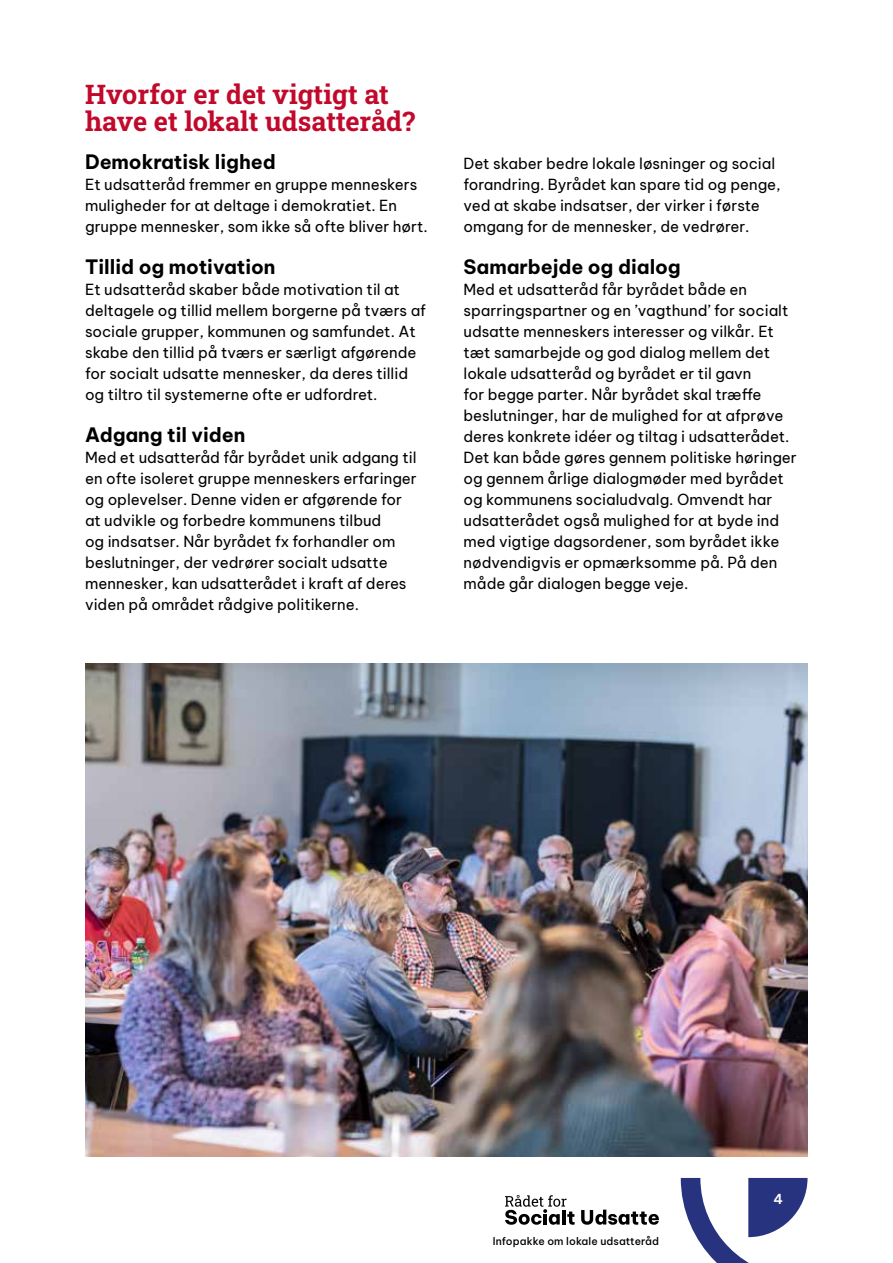
<style>
.page{position:relative;width:893px;height:1263px;background:#fff}
.page>*{position:absolute;margin:0;border:0;box-sizing:border-box;transform-origin:0 0}
.t1{font:27px/27px "Roboto Slab";color:#c1092b}
.t2{font:700 19.5px "Be Vietnam Pro";letter-spacing:-.005em;color:#000}
.t3{font:15px/21px "Be Vietnam Pro";color:#000}
.t4{font:600 13.5px "Be Vietnam Pro";color:#fff}
.t5{font:500 10.5px "Be Vietnam Pro";letter-spacing:.01em;color:#000}
</style>
<div class="page">
<svg style="left:681px;top:1178px;width:126px;height:85px"></svg>
<svg style="left:505px;top:1195px;width:70px;height:30px"></svg>
<svg style="left:581px;top:1209px;width:78px;height:16px"></svg>
<img style="left:85px;top:663px;width:723px;height:494px">
<h1 class="t1" style="left:85px;top:80px;width:332px">Hvorfor er det vigtigt at have et lokalt udsatteråd?</h1>
<h2 class="t2" style="left:85px;top:145px;width:192px">Demokratisk lighed</h2>
<p class="t3" style="left:85px;top:173px;width:344px">Et udsatteråd fremmer en gruppe menneskers muligheder for at deltage i demokratiet. En gruppe mennesker, som ikke så ofte bliver hørt.</p>
<h2 class="t2" style="left:85px;top:250px;width:192px">Tillid og motivation</h2>
<p class="t3" style="left:85px;top:278px;width:342px">Et udsatteråd skaber både motivation til at deltagele og tillid mellem borgerne på tværs af sociale grupper, kommunen og samfundet. At skabe den tillid på tværs er særligt afgørende for socialt udsatte mennesker, da deres tillid og tiltro til systemerne ofte er udfordret.</p>
<h2 class="t2" style="left:85px;top:418px;width:162px">Adgang til viden</h2>
<p class="t3" style="left:85px;top:446px;width:333px">Med et udsatteråd får byrådet unik adgang til en ofte isoleret gruppe menneskers erfaringer og oplevelser. Denne viden er afgørende for at udvikle og forbedre kommunens tilbud<br>og indsatser. Når byrådet fx forhandler om beslutninger, der vedrører socialt udsatte mennesker, kan udsatterådet i kraft af deres viden på området rådgive politikerne.</p>
<p class="t3" style="left:463px;top:152px;width:319px">Det skaber bedre lokale løsninger og social forandring. Byrådet kan spare tid og penge, ved at skabe indsatser, der virker i første omgang for de mennesker, de vedrører.</p>
<h2 class="t2" style="left:463px;top:250px;width:219px">Samarbejde og dialog</h2>
<p class="t3" style="left:463px;top:278px;width:335px">Med et udsatteråd får byrådet både en sparringspartner og en ’vagthund’ for socialt udsatte menneskers interesser og vilkår. Et tæt samarbejde og god dialog mellem det lokale udsatteråd og byrådet er til gavn<br>for begge parter. Når byrådet skal træffe beslutninger, har de mulighed for at afprøve deres konkrete idéer og tiltag i udsatterådet.<br>Det kan både gøres gennem politiske høringer og gennem årlige dialogmøder med byrådet og kommunens socialudvalg. Omvendt har udsatterådet også mulighed for at byde ind med vigtige dagsordener, som byrådet ikke nødvendigvis er opmærksomme på. På den måde går dialogen begge veje.</p>
<p class="t5" style="left:493px;top:1232px;width:168px">Infopakke om lokale udsatteråd</p>
<p class="t4" style="left:773px;top:1188px;width:11px">4</p>
</div>
